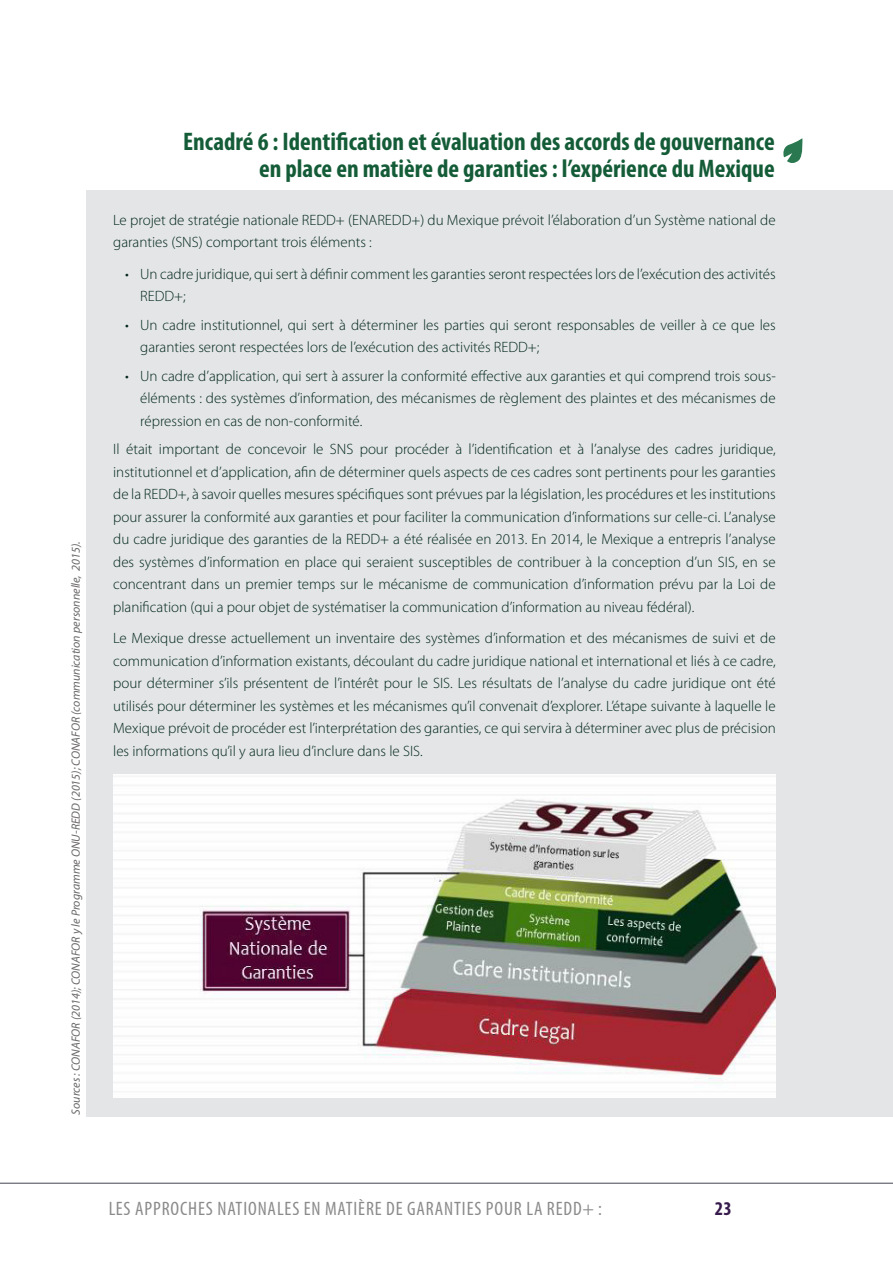
<style>
.page{position:relative;width:893px;height:1263px;background:#fff}
.page>*{position:absolute;margin:0;border:0;box-sizing:border-box;transform-origin:0 0}
.t1{font:700 condensed 25.5px/27px "Myriad Pro";color:#145c38;text-align:right}
.t2{font:condensed 19.5px "Myriad Pro";letter-spacing:.045em;color:#555353}
.t3{font:700 condensed 19.5px "Myriad Pro";color:#371b4d}
.t4{font:300 15px/22.5px "Myriad Pro";color:#00261c}
.t5{font:italic 12px "Myriad Pro";color:#6a6768}
</style>
<div class="page">
<hr style="left:0;top:1183px;width:893px;height:1px;background:#41464f">
<div style="left:86px;top:190px;width:807px;height:926px;background:#e4e5e6"></div>
<svg style="left:783px;top:138px;width:20px;height:25px"></svg>
<img style="left:113px;top:774px;width:663px;height:324px">
<p class="t5" style="left:69px;top:1115px;width:575px;rotate:-90deg">Sources : CONAFOR (2014); CONAFOR y le Programme ONU-REDD (2015); CONAFOR (communication personnelle, 2015).</p>
<h1 class="t1" style="left:183px;top:127px;width:593px">Encadré 6 : Identification et évaluation des accords de gouvernance en place en matière de garanties : l’expérience du Mexique</h1>
<p class="t4" style="left:113px;top:209px;width:664px">Le projet de stratégie nationale REDD+ (ENAREDD+) du Mexique prévoit l’élaboration d’un Système national de garanties (SNS) comportant trois éléments :</p>
<p class="t4" style="left:140px;top:263px;width:637px;text-indent:-15px">• Un cadre juridique, qui sert à définir comment les garanties seront respectées lors de l’exécution des activités<br>REDD+;</p>
<p class="t4" style="left:140px;top:314px;width:637px;text-indent:-15px">• Un cadre institutionnel, qui sert à déterminer les parties qui seront responsables de veiller à ce que les garanties seront respectées lors de l’exécution des activités REDD+;</p>
<p class="t4" style="left:140px;top:365px;width:637px;text-align:justify;text-indent:-15px">• Un cadre d’application, qui sert à assurer la conformité effective aux garanties et qui comprend trois sous&shy;éléments : des systèmes d’information, des mécanismes de règlement des plaintes et des mécanismes de répression en cas de non-conformité.</p>
<p class="t4" style="left:113px;top:438px;width:664px;text-align:justify">Il était important de concevoir le SNS pour procéder à l’identification et à l’analyse des cadres juridique, institutionnel et d’application, afin de déterminer quels aspects de ces cadres sont pertinents pour les garanties de la REDD+, à savoir quelles mesures spécifiques sont prévues par la législation, les procédures et les institutions pour assurer la conformité aux garanties et pour faciliter la communication d’informations sur celle-ci. L’analyse du cadre juridique des garanties de la REDD+ a été réalisée en 2013. En 2014, le Mexique a entrepris l’analyse des systèmes d’information en place qui seraient susceptibles de contribuer à la conception d’un SIS, en se concentrant dans un premier temps sur le mécanisme de communication d’information prévu par la Loi de planification (qui a pour objet de systématiser la communication d’information au niveau fédéral).</p>
<p class="t4" style="left:113px;top:627px;width:664px;text-align:justify">Le Mexique dresse actuellement un inventaire des systèmes d’information et des mécanismes de suivi et de communication d’information existants, découlant du cadre juridique national et international et liés à ce cadre, pour déterminer s’ils présentent de l’intérêt pour le SIS. Les résultats de l’analyse du cadre juridique ont été utilisés pour déterminer les systèmes et les mécanismes qu’il convenait d’explorer. L’étape suivante à laquelle le Mexique prévoit de procéder est l’interprétation des garanties, ce qui servira à déterminer avec plus de précision les informations qu’il y aura lieu d’inclure dans le SIS.</p>
<h2 class="t2" style="left:108px;top:1196px;width:495px">LES APPROCHES NATIONALES EN MATIÈRE DE GARANTIES POUR LA REDD+ :</h2>
<h2 class="t3" style="left:715px;top:1197px;width:19px">23</h2>
</div>
